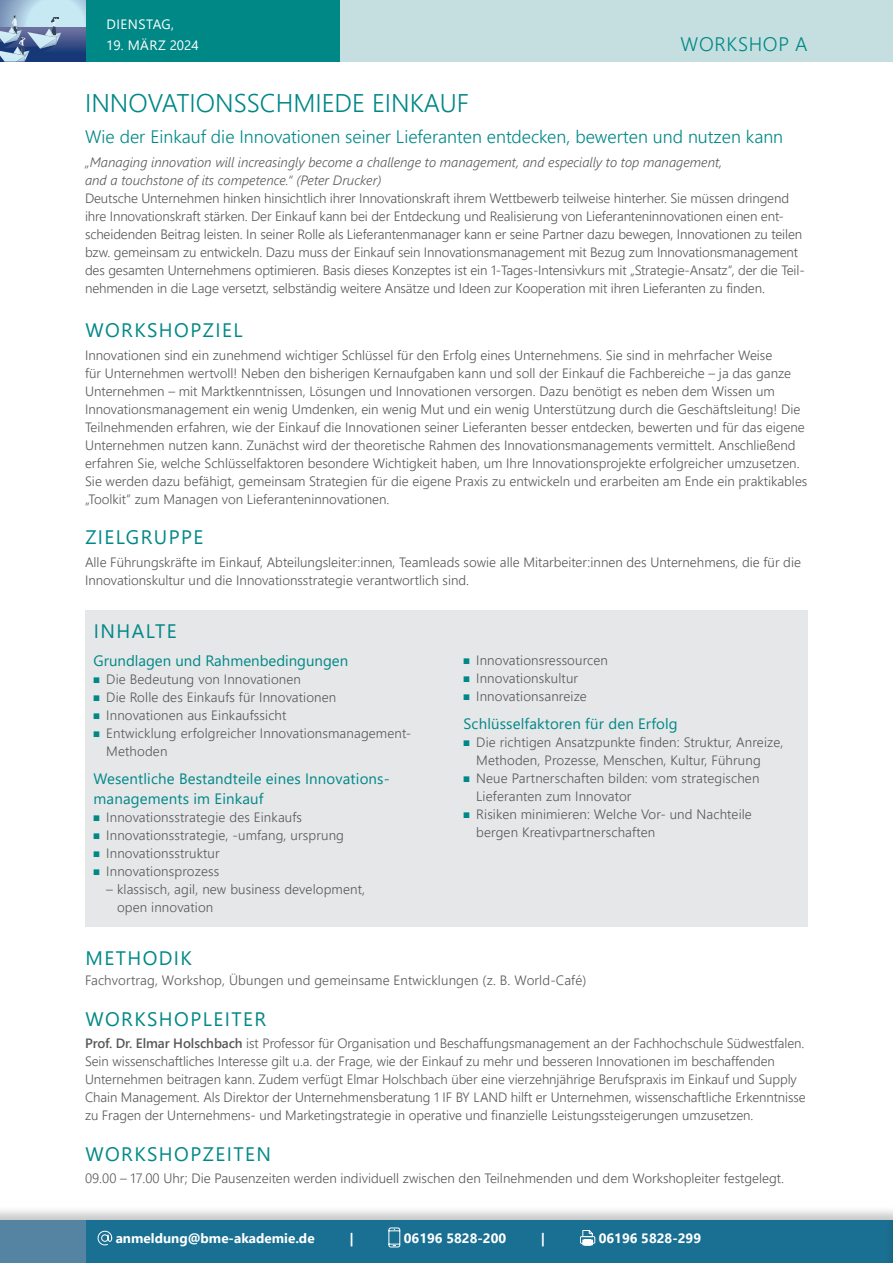
<style>
.page{position:relative;width:893px;height:1263px;background:#fff}
.page>*{position:absolute;margin:0;border:0;box-sizing:border-box;transform-origin:0 0}
.t1{font:300 25.5px "Segoe UI";color:#008887}
.t2{font:19.5px "Segoe UI";letter-spacing:.075em;color:#008887}
.t3{font:300 19.5px "Segoe UI";letter-spacing:.035em;color:#008887}
.t4{font:300 18px "Segoe UI";color:#008887}
.t5{font:15px/19.5px "Segoe UI";letter-spacing:.01em;color:#008887}
.t6{font:300 13.5px/18px "Segoe UI";color:#57585a}
.t7{font:italic 300 13.5px/18px "Segoe UI";color:#57585a}
.t8{font:700 13.5px "Segoe UI";color:#fff}
.t9{font:13.5px "Segoe UI";color:#fff}
.t10{font:13.5px "Segoe UI";letter-spacing:.035em;color:#fff}
.s1{font-family:"Universal Std Newswith Comm Pi";font-weight:400;font-size:11.25px;color:#008887}
.s2{font-weight:600}
</style>
<div class="page">
<div style="left:0;top:1205px;width:893px;height:58px;background:#231f20;opacity:.25"></div>
<div style="left:0;top:1220px;width:893px;height:43px;background:#1a7092"></div>
<div style="left:0;top:1220px;width:85px;height:43px;background:#5584a2"></div>
<div style="left:884px;top:1206px;width:9px;height:57px;background:#231f20;opacity:.25"></div>
<hr style="left:892px;top:1220px;width:1px;height:43px;background:#5584a2">
<div style="left:85px;top:0;width:255px;height:62px;background:#008887"></div>
<div style="left:340px;top:0;width:553px;height:62px;background:#c5dfe0"></div>
<svg style="left:0;top:0;width:85px;height:27px;background:#b5d6e6"></svg>
<svg style="left:61px;top:27px;width:24px;height:35px"></svg>
<svg style="left:0;top:16px;width:61px;height:46px;background:#7c96b7"></svg>
<svg style="left:98px;top:1231px;width:14px;height:14px"></svg>
<svg style="left:389px;top:1227px;width:11px;height:20px"></svg>
<div style="left:580px;top:1236px;width:15px;height:7px;border:1px solid #fff"></div>
<svg style="left:582px;top:1230px;width:11px;height:15px"></svg>
<div style="left:85px;top:611px;width:723px;height:316px;background:#e6e7e9"></div>
<p class="t10" style="left:107px;top:11px;width:69px">DIENSTAG,</p>
<p class="t9" style="left:106px;top:32px;width:94px">19. MÄRZ 2024</p>
<h2 class="t3" style="left:681px;top:26px;width:128px">WORKSHOP A</h2>
<h1 class="t1" style="left:85px;top:79px;width:385px">INNOVATIONSSCHMIEDE EINKAUF</h1>
<h3 class="t4" style="left:85px;top:119px;width:700px">Wie der Einkauf die Innovationen seiner Lieferanten entdecken, bewerten und nutzen kann</h3>
<p class="t7" style="left:85px;top:151px;width:639px">„Managing innovation will increasingly become a challenge to management, and especially to top management, and a touchstone of its competence.“ (Peter Drucker)</p>
<p class="t6" style="left:85px;top:188px;width:721px">Deutsche Unternehmen hinken hinsichtlich ihrer Innovationskraft ihrem Wettbewerb teilweise hinterher. Sie müssen dringend ihre Innovationskraft stärken. Der Einkauf kann bei der Entdeckung und Realisierung von Lieferanteninnovationen einen ent&shy;scheidenden Beitrag leisten. In seiner Rolle als Lieferantenmanager kann er seine Partner dazu bewegen, Innovationen zu teilen bzw. gemeinsam zu entwickeln. Dazu muss der Einkauf sein Innovationsmanagement mit Bezug zum Innovationsmanagement des gesamten Unternehmens optimieren. Basis dieses Konzeptes ist ein 1-Tages-Intensivkurs mit „Strategie-Ansatz“, der die Teil&shy;nehmenden in die Lage versetzt, selbständig weitere Ansätze und Ideen zur Kooperation mit ihren Lieferanten zu finden.</p>
<h2 class="t2" style="left:85px;top:312px;width:159px">WORKSHOPZIEL</h2>
<p class="t6" style="left:85px;top:344px;width:724px">Innovationen sind ein zunehmend wichtiger Schlüssel für den Erfolg eines Unternehmens. Sie sind in mehrfacher Weise<br>für Unternehmen wertvoll! Neben den bisherigen Kernaufgaben kann und soll der Einkauf die Fachbereiche – ja das ganze Unternehmen – mit Marktkenntnissen, Lösungen und Innovationen versorgen. Dazu benötigt es neben dem Wissen um Innovationsmanagement ein wenig Umdenken, ein wenig Mut und ein wenig Unterstützung durch die Geschäftsleitung! Die Teilnehmenden erfahren, wie der Einkauf die Innovationen seiner Lieferanten besser entdecken, bewerten und für das eigene Unternehmen nutzen kann. Zunächst wird der theoretische Rahmen des Innovationsmanagements vermittelt. Anschließend erfahren Sie, welche Schlüsselfaktoren besondere Wichtigkeit haben, um Ihre Innovationsprojekte erfolgreicher umzusetzen.<br>Sie werden dazu befähigt, gemeinsam Strategien für die eigene Praxis zu entwickeln und erarbeiten am Ende ein praktikables „Toolkit“ zum Managen von Lieferanteninnovationen.</p>
<h2 class="t2" style="left:85px;top:519px;width:120px">ZIELGRUPPE</h2>
<p class="t6" style="left:85px;top:552px;width:717px">Alle Führungskräfte im Einkauf, Abteilungsleiter:innen, Teamleads sowie alle Mitarbeiter:innen des Unternehmens, die für die<br>Innovationskultur und die Innovationsstrategie verantwortlich sind.</p>
<h2 class="t2" style="left:94px;top:613px;width:84px">INHALTE</h2>
<p class="t5" style="left:94px;top:650px;width:256px">Grundlagen und Rahmenbedingungen</p>
<p class="t6" style="left:94px;top:669px;width:209px"><span class="s1">◾</span> Die Bedeutung von Innovationen</p>
<p class="t6" style="left:94px;top:687px;width:244px"><span class="s1">◾</span> Die Rolle des Einkaufs für Innovationen</p>
<p class="t6" style="left:94px;top:705px;width:194px"><span class="s1">◾</span> Innovationen aus Einkaufssicht</p>
<p class="t6" style="left:94px;top:723px;width:319px"><span class="s1">◾</span> Entwicklung erfolgreicher Innovationsmanagement-</p>
<p class="t6" style="left:106px;top:741px;width:63px">Methoden</p>
<p class="t5" style="left:94px;top:768px;width:296px">Wesentliche Bestandteile eines Innovations&shy;managements im Einkauf</p>
<p class="t6" style="left:94px;top:807px;width:252px"><span class="s1">◾</span> Innovationsstrategie des Einkaufs<br><span class="s1">◾</span> Innovationsstrategie, -umfang, ursprung <span class="s1">◾</span> Innovationsstruktur<br><span class="s1">◾</span> Innovationsprozess</p>
<p class="t6" style="left:117px;top:879px;width:250px;text-indent:-11px">– klassisch, agil, new business development, open innovation</p>
<p class="t6" style="left:463px;top:650px;width:146px"><span class="s1">◾</span> Innovationsressourcen <span class="s1">◾</span> Innovationskultur<br><span class="s1">◾</span> Innovationsanreize</p>
<p class="t5" style="left:463px;top:712px;width:216px">Schlüsselfaktoren für den Erfolg</p>
<p class="t6" style="left:463px;top:732px;width:322px"><span class="s1">◾</span> Die richtigen Ansatzpunkte finden: Struktur, Anreize,</p>
<p class="t6" style="left:476px;top:750px;width:286px">Methoden, Prozesse, Menschen, Kultur, Führung</p>
<p class="t6" style="left:463px;top:768px;width:297px"><span class="s1">◾</span> Neue Partnerschaften bilden: vom strategischen</p>
<p class="t6" style="left:476px;top:786px;width:157px">Lieferanten zum Innovator</p>
<p class="t6" style="left:463px;top:804px;width:290px"><span class="s1">◾</span> Risiken minimieren: Welche Vor- und Nachteile</p>
<p class="t6" style="left:476px;top:822px;width:181px">bergen Kreativpartnerschaften</p>
<h2 class="t2" style="left:85px;top:940px;width:108px">METHODIK</h2>
<p class="t6" style="left:85px;top:970px;width:503px">Fachvortrag, Workshop, Übungen und gemeinsame Entwicklungen (z. B. World-Café)</p>
<h2 class="t2" style="left:85px;top:1001px;width:182px">WORKSHOPLEITER</h2>
<p class="t6" style="left:85px;top:1033px;width:722px"><span class="s2">Prof. Dr. Elmar Holschbach</span> ist Professor für Organisation und Beschaffungsmanagement an der Fachhochschule Südwestfalen.<br>Sein wissenschaftliches Interesse gilt u.a. der Frage, wie der Einkauf zu mehr und besseren Innovationen im beschaffenden Unternehmen beitragen kann. Zudem verfügt Elmar Holschbach über eine vierzehnjährige Berufspraxis im Einkauf und Supply Chain Management. Als Direktor der Unternehmensberatung 1 IF BY LAND hilft er Unternehmen, wissenschaftliche Erkenntnisse zu Fragen der Unternehmens- und Marketingstrategie in operative und finanzielle Leistungssteigerungen umzusetzen.</p>
<h2 class="t2" style="left:85px;top:1136px;width:187px">WORKSHOPZEITEN</h2>
<p class="t6" style="left:85px;top:1168px;width:700px">09.00 – 17.00 Uhr; Die Pausenzeiten werden individuell zwischen den Teilnehmenden und dem Workshopleiter festgelegt.</p>
<p class="t8" style="left:116px;top:1225px;width:200px">anmeldung@bme-akademie.de</p>
<p class="t8" style="left:349px;top:1225px;width:6px">|</p>
<p class="t8" style="left:404px;top:1225px;width:104px">06196 5828-200</p>
<p class="t8" style="left:541px;top:1225px;width:6px">|</p>
<p class="t8" style="left:599px;top:1225px;width:104px">06196 5828-299</p>
</div>
